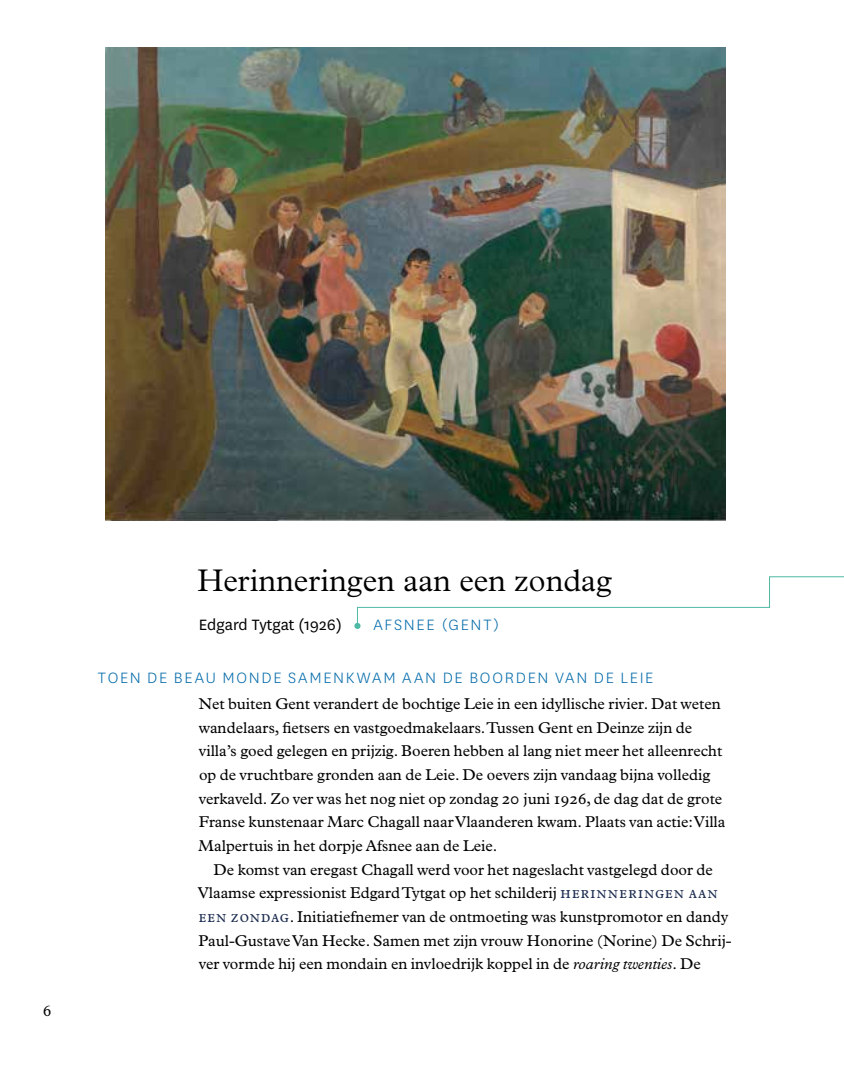
<style>
.page{position:relative;width:844px;height:1092px;background:#fff}
.page>*{position:absolute;margin:0;border:0;box-sizing:border-box;transform-origin:0 0}
.t1{font:300 31.5px "Plantin MT Pro";color:#000}
.t2{font:300 17.5px "National";letter-spacing:.1em;color:#0069a9}
.t3{font:17.5px "National";color:#000}
.t4{font:15.75px/23.6px "Plantin MT Pro";color:#000}
.s1{color:#1e2e52}
.s2{font-style:italic}
</style>
<div class="page">
<svg style="left:357px;top:576px;width:486px;height:50px"></svg>
<div style="left:354px;top:622px;width:6px;height:7px;background:#4eb9a5;border-radius:50%"></div>
<img style="left:106px;top:47px;width:619px;height:473px">
<p class="t4" style="left:43px;top:999px;width:10px">6</p>
<h1 class="t1" style="left:197px;top:562px;width:416px">Herinneringen aan een zondag</h1>
<p class="t3" style="left:199px;top:612px;width:144px">Edgard Tytgat (1926)</p>
<p class="t2" style="left:373px;top:613px;width:127px">AFSNEE (GENT)</p>
<p class="t2" style="left:98px;top:666px;width:557px">TOEN DE BEAU MONDE SAMENKWAM AAN DE BOORDEN VAN DE LEIE</p>
<p class="t4" style="left:198px;top:692px;width:528px">Net buiten Gent verandert de bochtige Leie in een idyllische rivier. Dat weten wandelaars, fietsers en vastgoedmakelaars. Tussen Gent en Deinze zijn de villa’s goed gelegen en prijzig. Boeren hebben al lang niet meer het alleenrecht op de vruchtbare gronden aan de Leie. De oevers zijn vandaag bijna volledig verkaveld. Zo ver was het nog niet op zondag 20 juni 1926, de dag dat de grote Franse kunstenaar Marc Chagall naar Vlaanderen kwam. Plaats van actie: Villa Malpertuis in het dorpje Afsnee aan de Leie.</p>
<p class="t4" style="left:198px;top:857px;width:516px;text-indent:16px">De komst van eregast Chagall werd voor het nageslacht vastgelegd door de<br>Vlaamse expressionist Edgard Tytgat op het schilderij <span class="s1">Herinn</span></p>
<p class="t4" style="left:198px;top:881px;width:534px;text-indent:421px"><span class="s1">eringen aan een zond ag</span>. Initiatiefnemer van de ontmoeting was kunstpromotor en dandy Paul-Gustave Van Hecke. Samen met zijn vrouw Honorine (Norine) De Schrij&shy;ver vormde hij een mondain en invloedrijk koppel in de <span class="s2">roaring twenties</span>. De</p>
</div>
